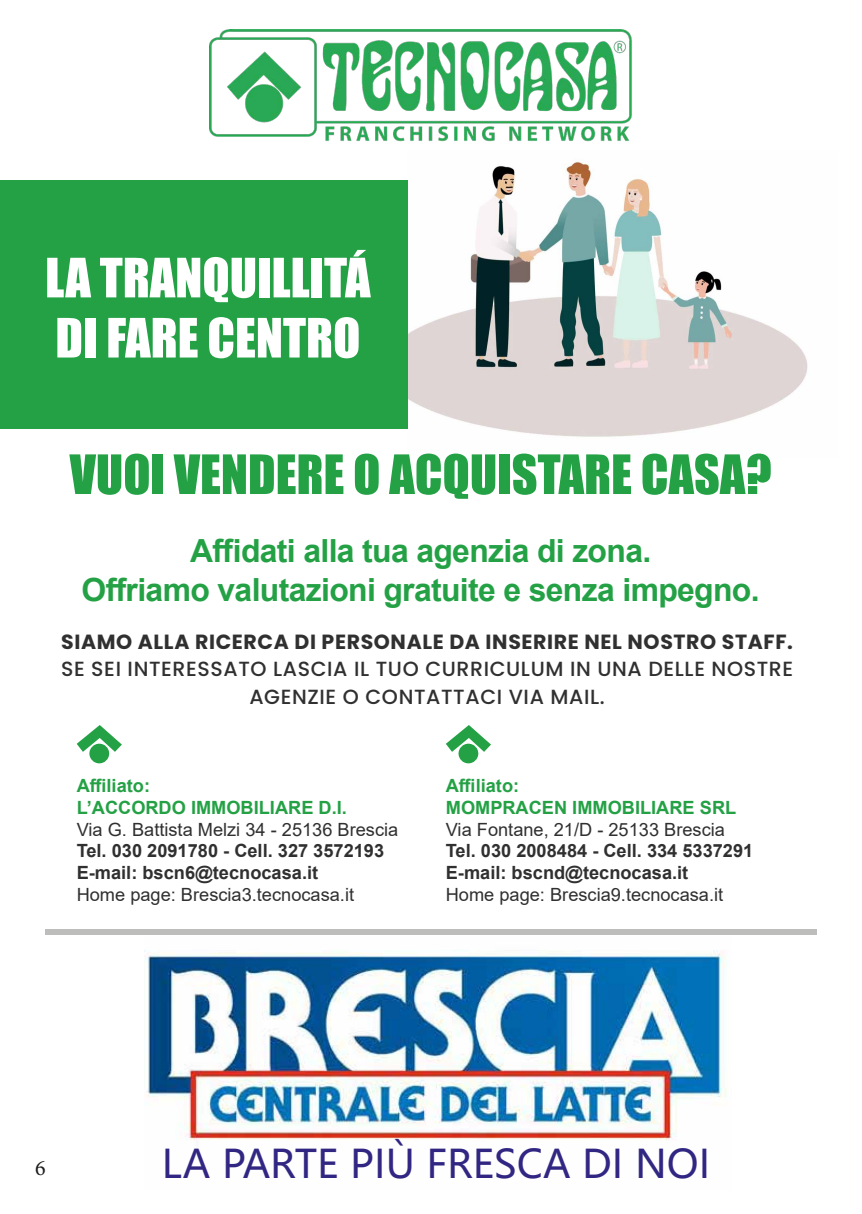
<style>
.page{position:relative;width:862px;height:1214px;background:#fff}
.page>*{position:absolute;margin:0;border:0;box-sizing:border-box;transform-origin:0 0}
.t1{font:50px "Impact";color:#24a145}
.t2{font:50px "Impact";color:#fff}
.t3{font:39.2px "Microsoft Ya Hei";color:#312783}
.t4{font:700 31.8px "Arial";letter-spacing:-.02em;color:#24a145}
.t5{font:22px "Minion Pro";color:#1d1d1b}
.t6{font:500 20.4px/27.4px "Poppins";letter-spacing:.03em;color:#303030;text-align:center}
.t7{font:700 20.4px "Poppins";letter-spacing:.03em;color:#303030}
.t8{font:18.2px "Arial";color:#303030}
.t9{font:700 18.2px "Arial";color:#303030}
.t10{font:700 18.2px "Arial";color:#24a145}
</style>
<div class="page">
<img style="left:407px;top:160px;width:401px;height:277px">
<img style="left:145px;top:950px;width:582px;height:191px">
<div style="left:0;top:181px;width:407px;height:248px;background:#24a145"></div>
<svg style="left:77px;top:725px;width:45px;height:26px"></svg>
<div style="left:89px;top:743px;width:20px;height:20px;background:#24a145;border-radius:50%"></div>
<img style="left:209px;top:29px;width:423px;height:113px">
<svg style="left:446px;top:725px;width:45px;height:26px"></svg>
<div style="left:458px;top:743px;width:20px;height:20px;background:#24a145;border-radius:50%"></div>
<div style="left:45px;top:928px;width:771px;height:6px;background:#bdbdbc"></div>
<p class="t2" style="left:45px;top:239px;width:327px">LA TRANQUILLITÁ</p>
<p class="t2" style="left:55px;top:299px;width:307px">DI FARE CENTRO</p>
<p class="t1" style="left:70px;top:435px;width:703px">VUOI VENDERE O ACQUISTARE CASA?</p>
<p class="t4" style="left:190px;top:528px;width:463px">Affidati alla tua agenzia di zona.</p>
<p class="t4" style="left:82px;top:567px;width:679px">Offriamo valutazioni gratuite e senza impegno.</p>
<p class="t7" style="left:61px;top:630px;width:733px">SIAMO ALLA RICERCA DI PERSONALE DA INSERIRE NEL NOSTRO STAFF.</p>
<p class="t6" style="left:61px;top:655px;width:733px">SE SEI INTERESSATO LASCIA IL TUO CURRICULUM IN UNA DELLE NOSTRE<br>AGENZIE O CONTATTACI VIA MAIL.</p>
<p class="t10" style="left:77px;top:772px;width:75px">Affiliato:</p>
<p class="t10" style="left:77px;top:794px;width:272px">L’ACCORDO IMMOBILIARE D.I.</p>
<p class="t8" style="left:77px;top:816px;width:323px">Via G. Battista Melzi 34 - 25136 Brescia</p>
<p class="t9" style="left:77px;top:838px;width:309px">Tel. 030 2091780 - Cell. 327 3572193</p>
<p class="t9" style="left:77px;top:860px;width:243px">E-mail: bscn6@tecnocasa.it</p>
<p class="t8" style="left:77px;top:882px;width:279px">Home page: Brescia3.tecnocasa.it</p>
<p class="t10" style="left:446px;top:772px;width:75px">Affiliato:</p>
<p class="t10" style="left:446px;top:794px;width:292px">MOMPRACEN IMMOBILIARE SRL</p>
<p class="t8" style="left:446px;top:816px;width:281px">Via Fontane, 21/D - 25133 Brescia</p>
<p class="t9" style="left:446px;top:838px;width:309px">Tel. 030 2008484 - Cell. 334 5337291</p>
<p class="t9" style="left:446px;top:860px;width:244px">E-mail: bscnd@tecnocasa.it</p>
<p class="t8" style="left:446px;top:882px;width:279px">Home page: Brescia9.tecnocasa.it</p>
<p class="t5" style="left:35px;top:1152px;width:12px">6</p>
<p class="t3" style="left:162px;top:1137px;width:550px">LA PARTE PIÙ FRESCA DI NOI</p>
</div>
